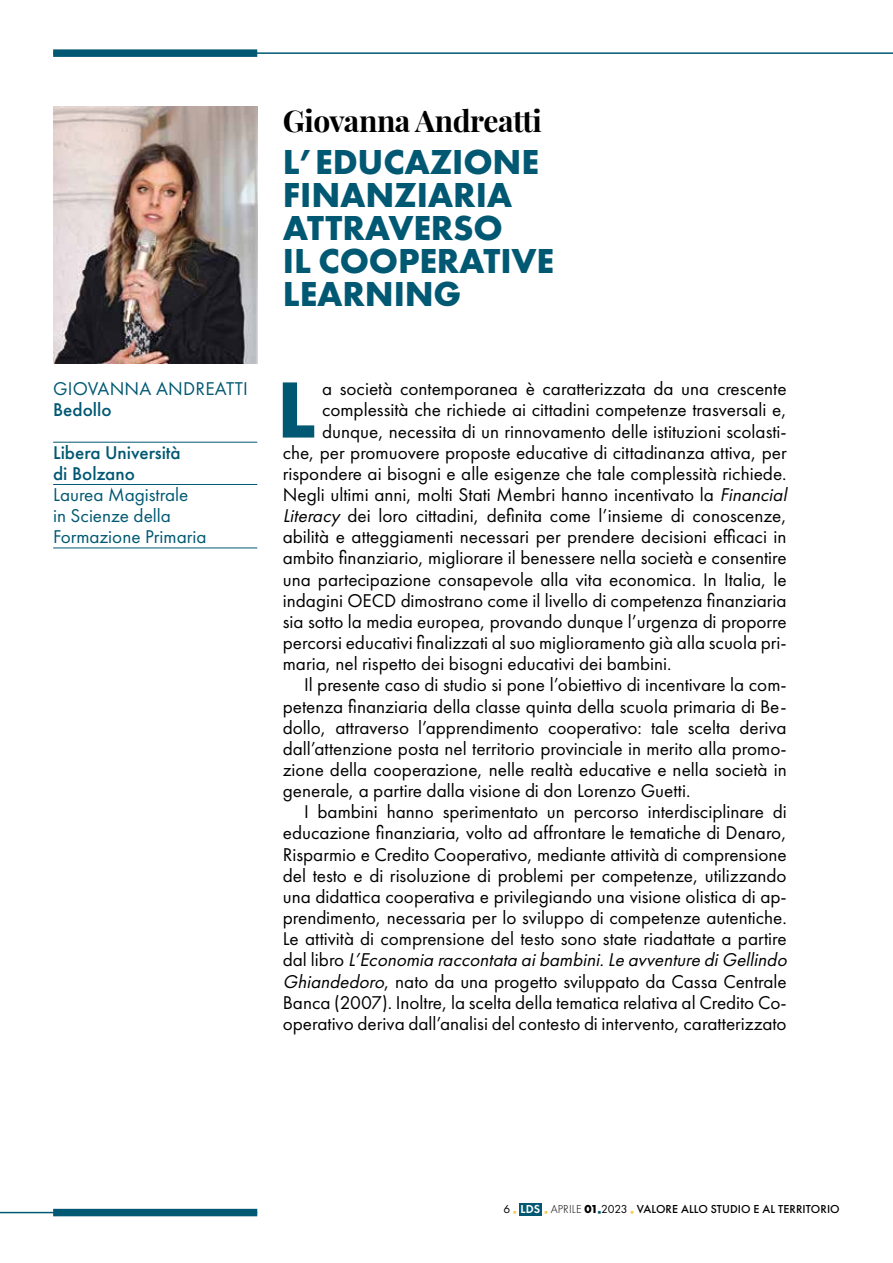
<style>
.page{position:relative;width:893px;height:1263px;background:#fff}
.page>*{position:absolute;margin:0;border:0;box-sizing:border-box;transform-origin:0 0}
.t1{font:700 82.65px "Futura PT";color:#005872}
.t2{font:700 36px/33px "Futura PT";letter-spacing:-.005em;color:#005872}
.t3{font:700 30px "Playfair Display";letter-spacing:-.015em;color:#000}
.t4{font:19.2px "Futura PT";color:#000}
.t5{font:19.2px/21.1px "Futura PT";color:#005872}
.t6{font:italic 19.2px "Futura PT";color:#000}
.t7{font:500 19.2px/21.1px "Futura PT";color:#005872}
.t8{font:500 12px "Futura PT";letter-spacing:.01em;color:#000}
.s1{font-style:italic}
.s2{font-style:normal}
.s3{font-weight:400}
.s4{color:#fdc643}
.s5{font-weight:600;color:#fff}
.s6{font-weight:300}
.s7{font-weight:700}
.s8{color:#005872}
</style>
<div class="page">
<div style="left:519px;top:1203px;width:23px;height:13px;background:#005872"></div>
<hr style="left:53px;top:52px;width:840px;height:2px;background:#005872">
<hr style="left:0;top:1212px;width:257px;height:1px;background:#005872">
<div style="left:53px;top:49px;width:204px;height:8px;background:#005872"></div>
<div style="left:53px;top:1209px;width:204px;height:7px;background:#005872"></div>
<img style="left:53px;top:106px;width:204px;height:258px">
<hr style="left:53px;top:442px;width:204px;height:1px;background:#005872">
<hr style="left:53px;top:484px;width:204px;height:1px;background:#005872">
<hr style="left:53px;top:548px;width:204px;height:1px;background:#005872">
<p class="t5" style="left:53px;top:378px;width:196px">GIOVANNA ANDREATTI</p>
<p class="t7" style="left:53px;top:399px;width:60px">Bedollo</p>
<p class="t7" style="left:53px;top:442px;width:129px">Libera Università di Bolzano</p>
<p class="t5" style="left:53px;top:484px;width:155px">Laurea Magistrale<br>in Scienze della<br>Formazione Primaria</p>
<h3 class="t3" style="left:283px;top:102px;width:261px">Giovanna Andreatti</h3>
<h2 class="t2" style="left:283px;top:144px;width:273px">L’EDUCAZIONE<br>FINANZIARIA<br>ATTRAVERSO<br>IL COOPERATIVE<br>LEARNING</h2>
<h1 class="t1" style="left:277px;top:357px;width:40px">L</h1>
<p class="t4" style="left:322px;top:377px;width:466px">a società contemporanea è caratterizzata da una crescente</p>
<p class="t4" style="left:322px;top:399px;width:466px">complessità che richiede ai cittadini competenze trasversali e,</p>
<p class="t4" style="left:322px;top:420px;width:466px">dunque, necessita di un rinnovamento delle istituzioni scolasti-</p>
<p class="t4" style="left:283px;top:441px;width:505px">che, per promuovere proposte educative di cittadinanza attiva, per</p>
<p class="t4" style="left:283px;top:462px;width:505px">rispondere ai bisogni e alle esigenze che tale complessità richiede.</p>
<p class="t4" style="left:283px;top:483px;width:509px">Negli ultimi anni, molti Stati Membri hanno incentivato la <span class="s1">Financial</span></p>
<p class="t4" style="left:283px;top:504px;width:505px"><span class="s1">Literacy</span> dei loro cittadini, definita come l’insieme di conoscenze,</p>
<p class="t4" style="left:283px;top:525px;width:505px">abilità e atteggiamenti necessari per prendere decisioni efficaci in</p>
<p class="t4" style="left:283px;top:547px;width:505px">ambito finanziario, migliorare il benessere nella società e consentire</p>
<p class="t4" style="left:283px;top:568px;width:505px">una partecipazione consapevole alla vita economica. In Italia, le</p>
<p class="t4" style="left:283px;top:589px;width:505px">indagini OECD dimostrano come il livello di competenza finanziaria</p>
<p class="t4" style="left:283px;top:610px;width:505px">sia sotto la media europea, provando dunque l’urgenza di proporre</p>
<p class="t4" style="left:283px;top:631px;width:505px">percorsi educativi finalizzati al suo miglioramento già alla scuola pri-</p>
<p class="t4" style="left:283px;top:652px;width:390px">maria, nel rispetto dei bisogni educativi dei bambini.</p>
<p class="t4" style="left:304px;top:674px;width:484px">Il presente caso di studio si pone l’obiettivo di incentivare la com-</p>
<p class="t4" style="left:283px;top:695px;width:505px">petenza finanziaria della classe quinta della scuola primaria di Be-</p>
<p class="t4" style="left:283px;top:716px;width:505px">dollo, attraverso l’apprendimento cooperativo: tale scelta deriva</p>
<p class="t4" style="left:283px;top:737px;width:505px">dall’attenzione posta nel territorio provinciale in merito alla promo-</p>
<p class="t4" style="left:283px;top:758px;width:505px">zione della cooperazione, nelle realtà educative e nella società in</p>
<p class="t4" style="left:283px;top:779px;width:409px">generale, a partire dalla visione di don Lorenzo Guetti.</p>
<p class="t4" style="left:304px;top:800px;width:484px">I bambini hanno sperimentato un percorso interdisciplinare di</p>
<p class="t4" style="left:283px;top:822px;width:505px">educazione finanziaria, volto ad affrontare le tematiche di Denaro,</p>
<p class="t4" style="left:283px;top:843px;width:505px">Risparmio e Credito Cooperativo, mediante attività di comprensione</p>
<p class="t4" style="left:283px;top:864px;width:505px">del testo e di risoluzione di problemi per competenze, utilizzando</p>
<p class="t4" style="left:283px;top:885px;width:505px">una didattica cooperativa e privilegiando una visione olistica di ap-</p>
<p class="t4" style="left:283px;top:906px;width:505px">prendimento, necessaria per lo sviluppo di competenze autentiche.</p>
<p class="t4" style="left:283px;top:927px;width:505px">Le attività di comprensione del testo sono state riadattate a partire</p>
<p class="t6" style="left:283px;top:948px;width:509px"><span class="s2">d a l l i b ro</span> L’Economia raccontata aibambini.Le avventure diGellindo</p>
<p class="t4" style="left:283px;top:970px;width:505px"><span class="s1">Ghiandedoro</span>, nato da una progetto sviluppato da Cassa Centrale</p>
<p class="t4" style="left:283px;top:991px;width:505px">Banca (2007). Inoltre, la scelta della tematica relativa al Credito Co-</p>
<p class="t4" style="left:283px;top:1012px;width:505px">operativo deriva dall’analisi del contesto di intervento, caratterizzato</p>
<p class="t8" style="left:503px;top:1202px;width:338px"><span class="s3">6</span> <span class="s4">■</span> <span class="s5">LDS</span> <span class="s4">■</span> <span class="s6">APRILE</span> <span class="s7">01</span><span class="s8">■</span><span class="s3">2023</span> <span class="s4">■</span> VALORE ALLO STUDIO E AL TERRITORIO</p>
</div>
